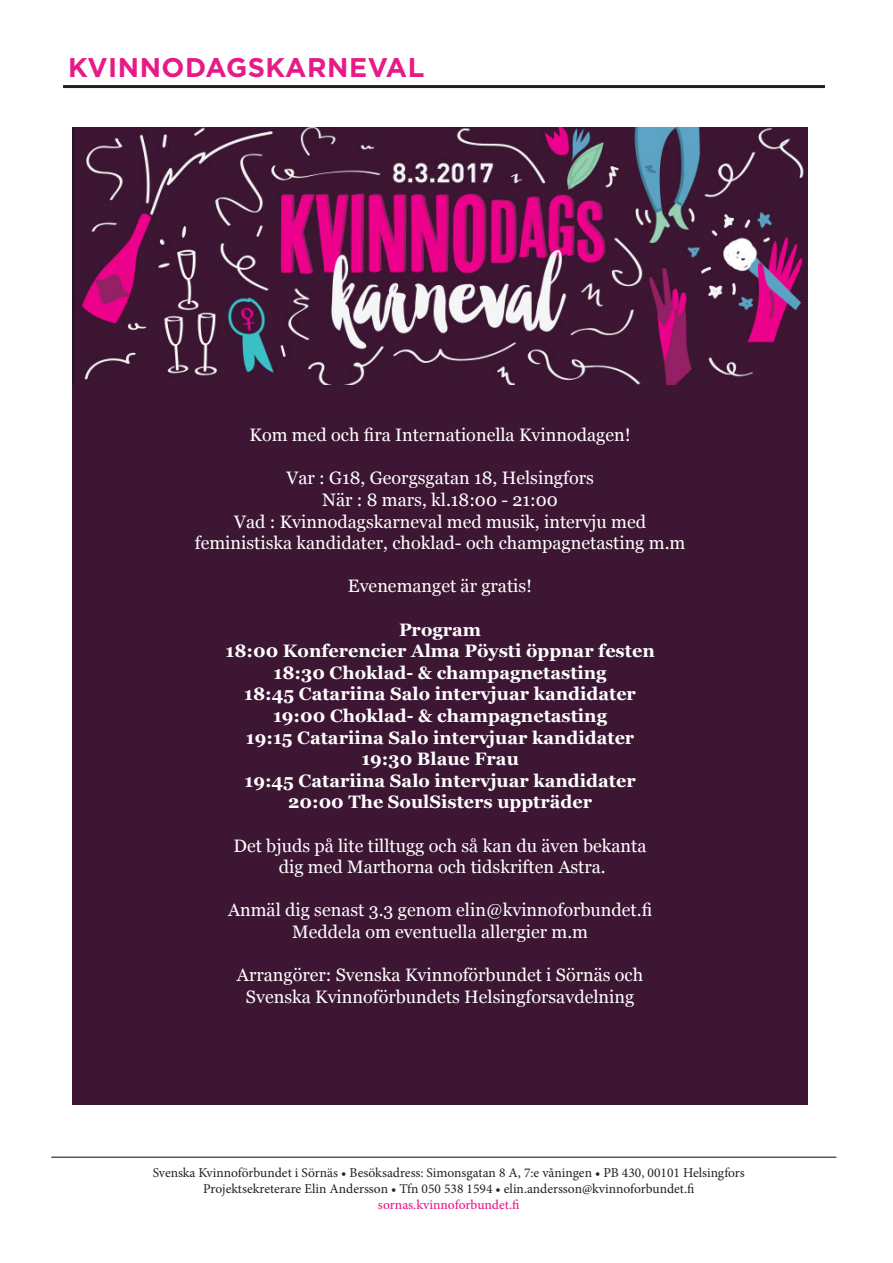
<style>
.page{position:relative;width:893px;height:1263px;background:#fff}
.page>*{position:absolute;margin:0;border:0;box-sizing:border-box;transform-origin:0 0}
.Gotham_mellanrubrik{font:700 27px "Gotham HTF";letter-spacing:.02em;color:#e71b87}
.t1{font:18px "Georgia";color:#fff}
.t2{font:700 18px "Georgia";color:#fff}
.t3{font:13.5px "Minion Pro";color:#231f20}
.t4{font:500 13.5px "Minion Pro";color:#e71b87}
</style>
<div class="page">
<hr style="left:63px;top:85px;width:762px;height:3px;background:#231f20">
<hr style="left:51px;top:1156px;width:785px;height:2px;background:#231f20">
<img style="left:72px;top:128px;width:736px;height:257px">
<div style="left:72px;top:385px;width:736px;height:720px;background:#3d1633"></div>
<p class="Gotham_mellanrubrik" style="left:68px;top:52px;width:358px">KVINNODAGSKARNEVAL</p>
<p class="t1" style="left:250px;top:424px;width:383px">Kom med och fira Internationella Kvinnodagen!</p>
<p class="t1" style="left:286px;top:467px;width:309px">Var : G18, Georgsgatan 18, Helsingfors</p>
<p class="t1" style="left:322px;top:489px;width:237px">När : 8 mars, kl.18:00 - 21:00</p>
<p class="t1" style="left:234px;top:510px;width:413px">Vad : Kvinnodagskarneval med musik, intervju med</p>
<p class="t1" style="left:195px;top:532px;width:492px">feministiska kandidater, choklad- och champagnetasting m.m</p>
<p class="t1" style="left:348px;top:575px;width:186px">Evenemanget är gratis!</p>
<p class="t2" style="left:399px;top:618px;width:84px">Program</p>
<p class="t2" style="left:226px;top:639px;width:431px">18:00 Konferencier Alma Pöysti öppnar festen</p>
<p class="t2" style="left:274px;top:661px;width:335px">18:30 Choklad- &amp; champagnetasting</p>
<p class="t2" style="left:244px;top:682px;width:393px">18:45 Catariina Salo intervjuar kandidater</p>
<p class="t2" style="left:273px;top:704px;width:335px">19:00 Choklad- &amp; champagnetasting</p>
<p class="t2" style="left:246px;top:726px;width:390px">19:15 Catariina Salo intervjuar kandidater</p>
<p class="t2" style="left:361px;top:747px;width:159px">19:30 Blaue Frau</p>
<p class="t2" style="left:245px;top:769px;width:393px">19:45 Catariina Salo intervjuar kandidater</p>
<p class="t2" style="left:288px;top:790px;width:305px">20:00 The SoulSisters uppträder</p>
<p class="t1" style="left:234px;top:834px;width:414px">Det bjuds på lite tilltugg och så kan du även bekanta</p>
<p class="t1" style="left:279px;top:856px;width:328px">dig med Marthorna och tidskriften Astra.</p>
<p class="t1" style="left:228px;top:899px;width:426px">Anmäl dig senast 3.3 genom elin@kvinnoforbundet.fi</p>
<p class="t1" style="left:292px;top:921px;width:297px">Meddela om eventuella allergier m.m</p>
<p class="t1" style="left:237px;top:964px;width:408px">Arrangörer: Svenska Kvinnoförbundet i Sörnäs och</p>
<p class="t1" style="left:246px;top:986px;width:390px">Svenska Kvinnoförbundets Helsingforsavdelning</p>
<p class="t3" style="left:153px;top:1163px;width:594px">Svenska Kvinnoförbundet i Sörnäs • Besöksadress: Simonsgatan 8 A, 7:e våningen • PB 430, 00101 Helsingfors</p>
<p class="t3" style="left:203px;top:1179px;width:493px">Projektsekreterare Elin Andersson • Tfn 050 538 1594 • elin.andersson@kvinnoforbundet.fi</p>
<p class="t4" style="left:378px;top:1195px;width:143px">sornas.kvinnoforbundet.fi</p>
</div>
